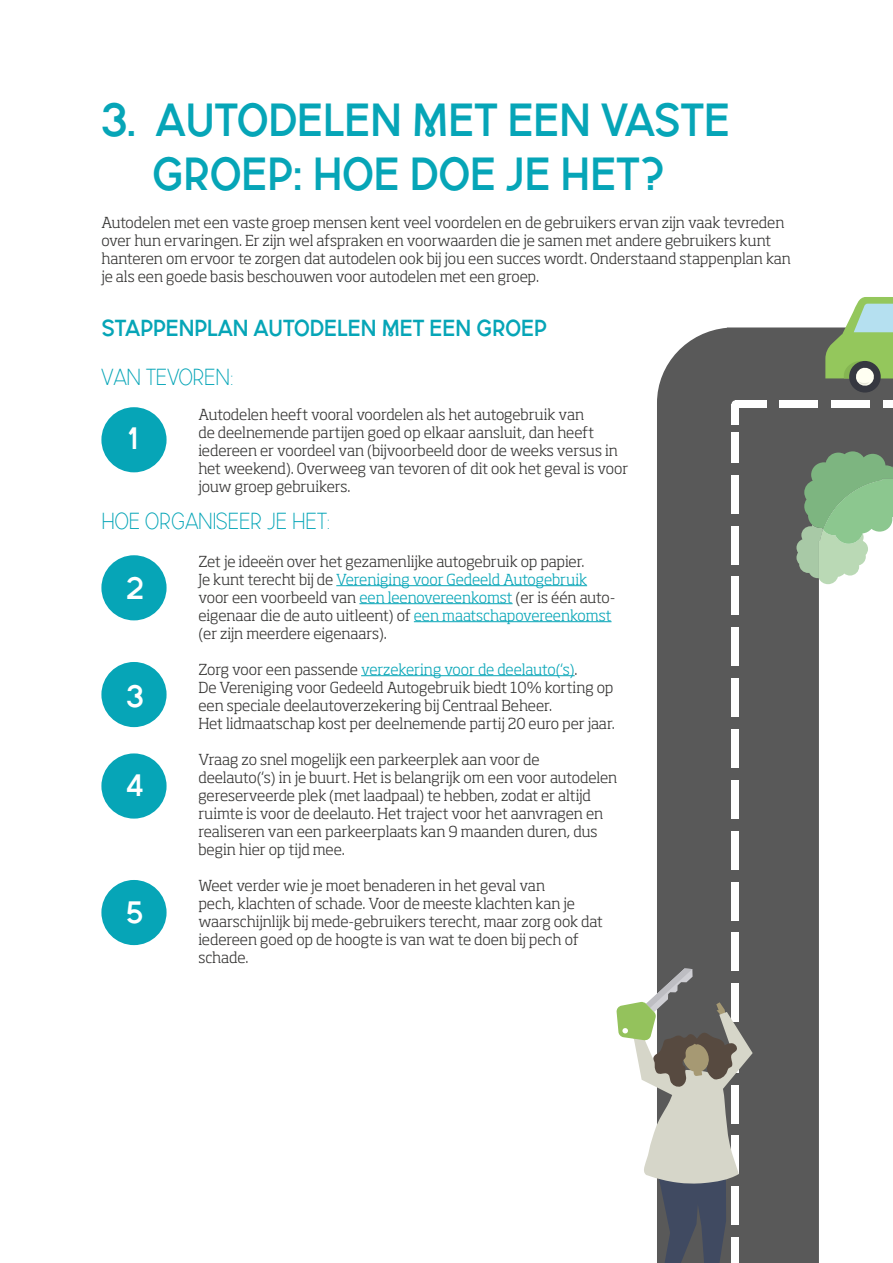
<style>
.page{position:relative;width:893px;height:1263px;background:#fff}
.page>*{position:absolute;margin:0;border:0;box-sizing:border-box;transform-origin:0 0}
.t1{font:45px "N&M Utrecht Bold";color:#06a5b7}
.t2{font:30px "N&M Utrecht Bold";color:#fff}
.t3{font:22.5px "N&M Utrecht Bold";color:#06a5b7}
.t4{font:22.5px "NM Utrecht";color:#06a5b7}
.t5{font:300 15px/18px "Soho Std";letter-spacing:-.005em;color:#343332}
.t6{font:300 15px "Soho Std";letter-spacing:-.005em;color:#06a5b7}
.s1{color:#06a5b7}
.s2{color:#343332}
</style>
<div class="page">
<svg style="left:657px;top:327px;width:236px;height:936px;fill:#595959"></svg>
<div style="left:883px;top:400px;width:10px;height:8px;background:#fff"></div>
<div style="left:831px;top:400px;width:39px;height:8px;background:#fff"></div>
<div style="left:779px;top:400px;width:39px;height:8px;background:#fff"></div>
<div style="left:731px;top:475px;width:8px;height:38px;background:#fff"></div>
<div style="left:731px;top:432px;width:8px;height:31px;background:#fff"></div>
<div style="left:731px;top:526px;width:8px;height:38px;background:#fff"></div>
<div style="left:731px;top:577px;width:8px;height:38px;background:#fff"></div>
<div style="left:731px;top:628px;width:8px;height:38px;background:#fff"></div>
<div style="left:731px;top:678px;width:8px;height:38px;background:#fff"></div>
<div style="left:731px;top:729px;width:8px;height:38px;background:#fff"></div>
<div style="left:731px;top:780px;width:8px;height:38px;background:#fff"></div>
<div style="left:731px;top:831px;width:8px;height:38px;background:#fff"></div>
<div style="left:731px;top:882px;width:8px;height:38px;background:#fff"></div>
<div style="left:735px;top:400px;width:31px;height:8px;background:#fff"></div>
<div style="left:731px;top:404px;width:8px;height:20px;background:#fff"></div>
<div style="left:731px;top:400px;width:8px;height:8px;background:#fff;border-radius:4px"></div>
<div style="left:731px;top:933px;width:8px;height:38px;background:#fff"></div>
<svg style="left:796px;top:451px;width:97px;height:133px;background:#99bc9a"></svg>
<svg style="left:616px;top:968px;width:137px;height:295px"></svg>
<div style="left:101px;top:407px;width:66px;height:65px;background:#06a5b7;border-radius:50%"></div>
<hr style="left:336px;top:585px;width:251px;height:1px;background:#06a5b7">
<hr style="left:359px;top:603px;width:154px;height:1px;background:#06a5b7">
<hr style="left:414px;top:621px;width:198px;height:1px;background:#06a5b7">
<hr style="left:361px;top:675px;width:214px;height:1px;background:#06a5b7">
<div style="left:101px;top:555px;width:66px;height:65px;background:#06a5b7;border-radius:50%"></div>
<div style="left:101px;top:662px;width:66px;height:65px;background:#06a5b7;border-radius:50%"></div>
<div style="left:101px;top:753px;width:66px;height:66px;background:#06a5b7;border-radius:50%"></div>
<div style="left:101px;top:880px;width:66px;height:65px;background:#06a5b7;border-radius:50%"></div>
<div style="left:849px;top:361px;width:32px;height:32px;background:#363840;border-radius:50%"></div>
<svg style="left:825px;top:297px;width:68px;height:90px"></svg>
<p class="t1" style="left:101px;top:102px;width:630px">3. AUTODELEN MET EEN VASTE</p>
<p class="t1" style="left:151px;top:156px;width:517px">GROEP: HOE DOE JE HET?</p>
<p class="t5" style="left:101px;top:214px;width:691px">Autodelen met een vaste groep mensen kent veel voordelen en de gebruikers ervan zijn vaak tevreden over hun ervaringen. Er zijn wel afspraken en voorwaarden die je samen met andere gebruikers kunt hanteren om ervoor te zorgen dat autodelen ook bij jou een succes wordt. Onderstaand stappenplan kan je als een goede basis beschouwen voor autodelen met een groep.</p>
<p class="t3" style="left:101px;top:319px;width:447px">STAPPENPLAN AUTODELEN MET EEN GROEP</p>
<p class="t4" style="left:101px;top:368px;width:134px">VAN TEVOREN:</p>
<p class="t2" style="left:128px;top:427px;width:14px">1</p>
<p class="t5" style="left:198px;top:405px;width:431px">Autodelen heeft vooral voordelen als het autogebruik van<br>de deelnemende partijen goed op elkaar aansluit, dan heeft iedereen er voordeel van (bijvoorbeeld door de weeks versus in het weekend). Overweeg van tevoren of dit ook het geval is voor jouw groep gebruikers.</p>
<p class="t4" style="left:101px;top:512px;width:230px">HOE ORGANISEER JE HET:</p>
<p class="t2" style="left:126px;top:577px;width:19px">2</p>
<p class="t2" style="left:126px;top:684px;width:18px">3</p>
<p class="t2" style="left:126px;top:774px;width:18px">4</p>
<p class="t2" style="left:126px;top:900px;width:18px">5</p>
<p class="t5" style="left:198px;top:552px;width:388px">Zet je ideeën over het gezamenlijke autogebruik op papier.</p>
<p class="t5" style="left:198px;top:570px;width:419px">Je kunt terecht bij de <span class="s1">Vereniging voor Gedeeld Autogebruik </span>voor een voorbeeld van <span class="s1">een leenovereenkomst</span> (er is één auto&shy;eigenaar die de auto uitleent) of <span class="s1">een maatschapovereenkomst </span>(er zijn meerdere eigenaars).</p>
<p class="t6" style="left:198px;top:660px;width:381px"><span class="s2">Zorg voor een passende</span> verzekering voor de deelauto(‘s)<span class="s2">.</span></p>
<p class="t5" style="left:198px;top:678px;width:417px">De Vereniging voor Gedeeld Autogebruik biedt 10% korting op een speciale deelautoverzekering bij Centraal Beheer.</p>
<p class="t5" style="left:198px;top:714px;width:418px">Het lidmaatschap kost per deelnemende partij 20 euro per jaar.</p>
<p class="t5" style="left:198px;top:750px;width:420px">Vraag zo snel mogelijk een parkeerplek aan voor de deelauto(‘s) in je buurt. Het is belangrijk om een voor autodelen gereserveerde plek (met laadpaal) te hebben, zodat er altijd ruimte is voor de deelauto. Het traject voor het aanvragen en realiseren van een parkeerplaats kan 9 maanden duren, dus begin hier op tijd mee.</p>
<p class="t5" style="left:198px;top:876px;width:406px">Weet verder wie je moet benaderen in het geval van<br>pech, klachten of schade. Voor de meeste klachten kan je waarschijnlijk bij mede-gebruikers terecht, maar zorg ook dat iedereen goed op de hoogte is van wat te doen bij pech of schade.</p>
</div>
